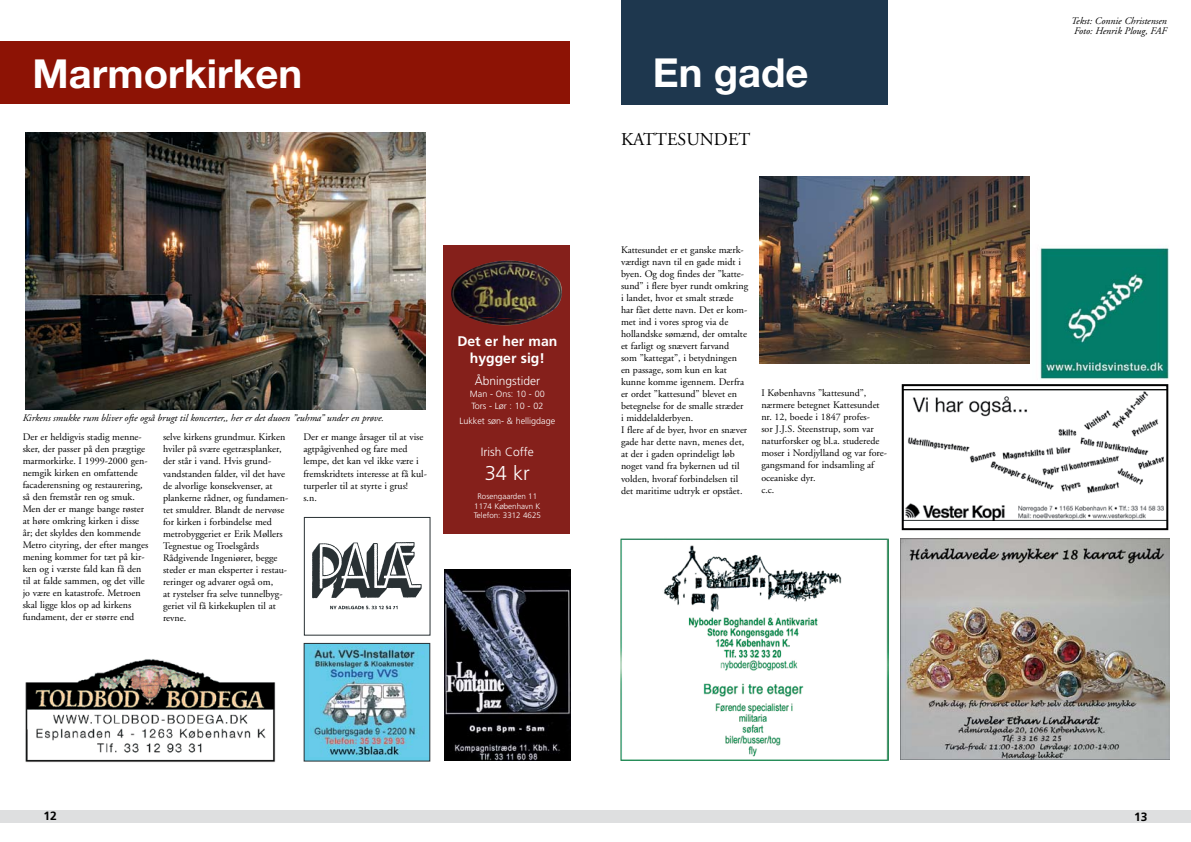
<style>
.page{position:relative;width:1191px;height:842px;background:#fff}
.page>*{position:absolute;margin:0;border:0;box-sizing:border-box;transform-origin:0 0}
.t1{font:700 40px "Helvetica Neue";color:#fff}
.t2{font:300 20px "Frutiger";color:#fff}
.t3{font:18px "Adobe Garamond";color:#000}
.t4{font:700 14px/16.9px "Frutiger";color:#fff;text-align:center}
.t5{font:300 12px "Frutiger";color:#fff}
.t6{font:700 12px "Frutiger";color:#000}
.t7{font:10px/12px "Adobe Garamond";color:#000}
.t8{font:italic 10px/10px "Adobe Garamond";color:#000}
.t9{font:300 9px/12px "Frutiger";color:#fff}
.t10{font:300 8px/9.6px "Frutiger";color:#fff;text-align:center}
</style>
<div class="page">
<div style="left:0;top:810px;width:1191px;height:12px;background:#dedfe0"></div>
<div style="left:0;top:42px;width:570px;height:62px;background:#8d1305"></div>
<img style="left:26px;top:132px;width:400px;height:278px">
<div style="left:621px;top:0;width:266px;height:105px;background:#1e374e"></div>
<img style="left:760px;top:176px;width:269px;height:187px">
<img style="left:900px;top:538px;width:269px;height:222px">
<div style="left:444px;top:246px;width:126px;height:288px;background:#85201b"></div>
<img style="left:451px;top:260px;width:111px;height:53px">
<img style="left:462px;top:313px;width:87px;height:13px">
<img style="left:904px;top:389px;width:261px;height:131px">
<div style="left:901px;top:384px;width:267px;height:146px;border:2px solid #000"></div>
<img style="left:444px;top:570px;width:126px;height:191px">
<img style="left:312px;top:542px;width:110px;height:68px">
<div style="left:304px;top:517px;width:126px;height:118px;border:1px solid #293134"></div>
<img style="left:620px;top:538px;width:268px;height:222px">
<img style="left:25px;top:659px;width:251px;height:103px">
<img style="left:1040px;top:248px;width:129px;height:132px">
<div style="left:304px;top:643px;width:126px;height:118px;background:#62cbe8"></div>
<img style="left:309px;top:646px;width:115px;height:111px">
<div style="left:304px;top:643px;width:126px;height:118px;border:1px solid #293134"></div>
<h1 class="t1" style="left:33px;top:49px;width:271px">Marmorkirken</h1>
<h1 class="t1" style="left:653px;top:48px;width:157px">En gade</h1>
<p class="t8" style="left:23px;top:413px;width:363px">Kirkens smukke rum bliver ofte også brugt til koncerter,, her er det duoen ”euhma” under en prøve.</p>
<p class="t7" style="left:23px;top:431px;width:127px">Der er heldigvis stadig menne&shy;sker, der passer på den prægtige marmorkirke. I 1999-2000 gen&shy;nemgik kirken en omfattende facaderensning og restaurering, så den fremstår ren og smuk.<br>Men der er mange bange røster at høre omkring kirken i disse år; det skyldes den kommende<br>Metro cityring, der efter manges mening kommer for tæt på kir&shy;ken og i værste fald kan få den til at falde sammen, og det ville jo være en katastrofe. Metroen skal ligge klos op ad kirkens fundament, der er større end</p>
<p class="t7" style="left:163px;top:431px;width:127px">selve kirkens grundmur. Kirken hviler på svære egetræsplanker, der står i vand. Hvis grund&shy;vandstanden falder, vil det have de alvorlige konsekvenser, at plankerne rådner, og fundamen&shy;tet smuldrer. Blandt de nervøse for kirken i forbindelse med metrobyggeriet er Erik Møllers<br>Tegnestue og Troelsgårds<br>Rådgivende Ingeniører, begge steder er man eksperter i restau&shy;reringer og advarer også om,<br>at rystelser fra selve tunnelbyg&shy;geriet vil få kirkekuplen til at revne.</p>
<p class="t7" style="left:303px;top:431px;width:125px">Der er mange årsager til at vise agtpågivenhed og fare med lempe, det kan vel ikke være i fremskridtets interesse at få kul&shy;turperler til at styrte i grus!<br>s.n.</p>
<h3 class="t4" style="left:457px;top:332px;width:101px">Det er her man hygger sig!</h3>
<p class="t5" style="left:475px;top:374px;width:67px">Åbningstider</p>
<p class="t9" style="left:470px;top:388px;width:76px">Man - Ons: 10 - 00<br>Tors - Lør : 10 - 02</p>
<p class="t9" style="left:459px;top:415px;width:97px">Lukket søn- &amp; helligdage</p>
<p class="t5" style="left:481px;top:445px;width:54px">Irish Coffe</p>
<h2 class="t2" style="left:485px;top:462px;width:46px">34 kr</h2>
<p class="t10" style="left:474px;top:492px;width:69px">Rosengaarden 11<br>1174 København K<br>Telefon: 3312 4625</p>
<h3 class="t3" style="left:621px;top:130px;width:131px">KATTESUNDET</h3>
<p class="t7" style="left:621px;top:244px;width:129px">Kattesundet er et ganske mærk&shy;værdigt navn til en gade midt i byen. Og dog findes der ”katte&shy;sund” i flere byer rundt omkring i landet, hvor et smalt stræde har fået dette navn. Det er kom&shy;met ind i vores sprog via de hollandske sømænd, der omtalte et farligt og snævert farvand<br>som ”kattegat”, i betydningen en passage, som kun en kat kunne komme igennem. Derfra er ordet ”kattesund” blevet en betegnelse for de smalle stræder i middelalderbyen.<br>I flere af de byer, hvor en snæver gade har dette navn, menes det, at der i gaden oprindeligt løb noget vand fra bykernen ud til volden, hvoraf forbindelsen til det maritime udtryk er opstået.</p>
<p class="t7" style="left:761px;top:387px;width:127px">I Københavns ”kattesund”, nærmere betegnet Kattesundet nr. 12, boede i 1847 profes-<br>sor J.J.S. Steenstrup, som var naturforsker og bl.a. studerede moser i Nordjylland og var fore&shy;gangsmand for indsamling af oceaniske dyr.<br>c.c.</p>
<p class="t8" style="left:1071px;top:16px;width:97px">Tekst: Connie Christensen<br>Foto: Henrik Ploug, FAF</p>
<p class="t6" style="left:44px;top:809px;width:15px">12</p>
<p class="t6" style="left:1134px;top:810px;width:14px">13</p>
</div>
